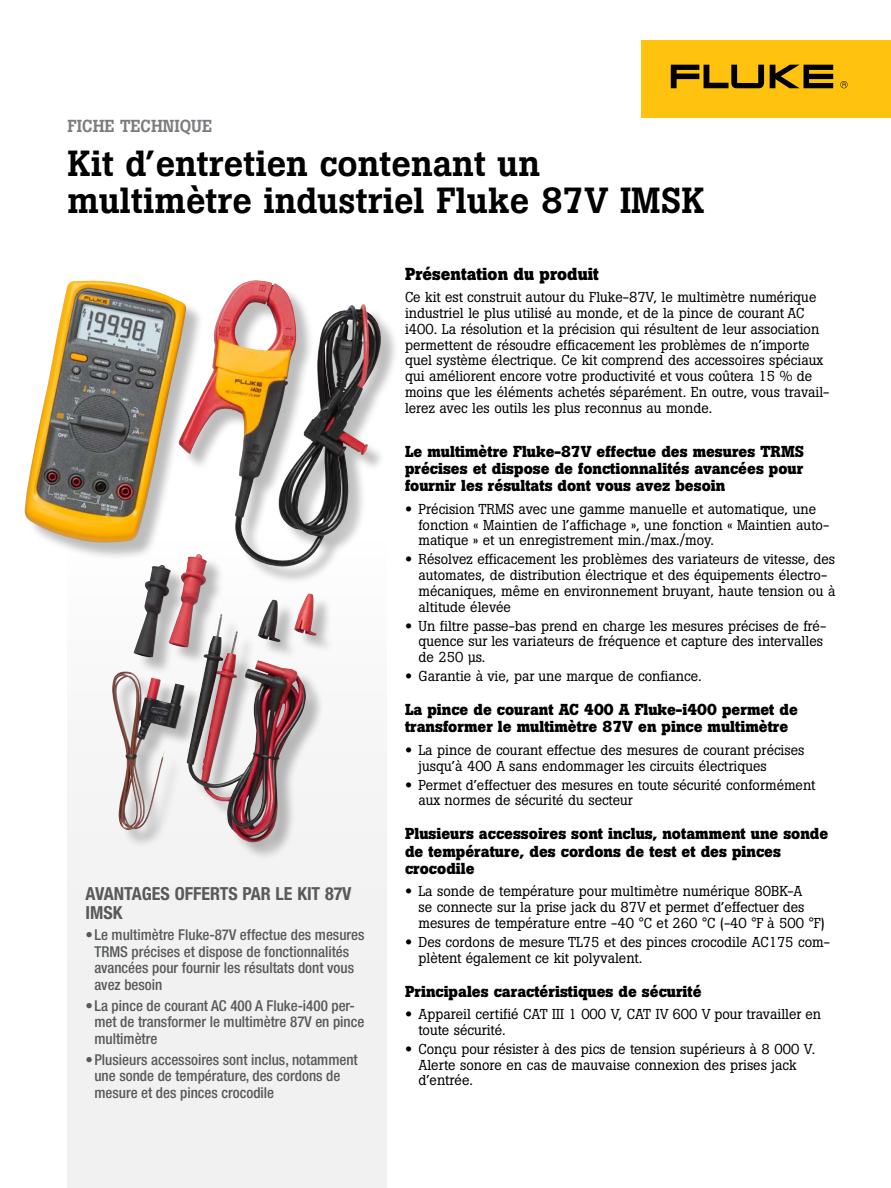
<style>
.page{position:relative;width:891px;height:1188px;background:#fff}
.page>*{position:absolute;margin:0;border:0;box-sizing:border-box;transform-origin:0 0}
.t1{font:500 36px/37.5px "Boton Pro";color:#000}
.t2{font:700 condensed 18px/19.5px "Helvetica Neue LT Pro";color:#58595b}
.t3{font:700 17.25px "Boton Pro";color:#000}
.t4{font:500 17.25px "Boton Pro";color:#7b7c7f}
.t5{font:700 15.75px/17.2px "Boton Pro";color:#000}
.t6{font:500 condensed 15px/16.5px "Helvetica Neue LT Pro";color:#58595b}
.t7{font:14.25px/15.8px "Boton Pro";color:#000}
.s1{font-family:"Helvetica Neue LT Pro";font-weight:700}
</style>
<div class="page">
<div style="left:68px;top:540px;width:319px;height:648px;background:#f1f1f2"></div>
<div style="left:641px;top:40px;width:250px;height:78px;background:#ffc20e"></div>
<svg style="left:770px;top:65px;width:63px;height:23px"></svg>
<svg style="left:671px;top:65px;width:93px;height:23px"></svg>
<svg style="left:840px;top:81px;width:8px;height:7px"></svg>
<div style="left:27px;top:283px;width:373px;height:302px;background:#000;opacity:.26"></div>
<img style="left:178px;top:283px;width:204px;height:285px">
<div style="left:114px;top:557px;width:221px;height:304px;background:#000;opacity:.26"></div>
<img style="left:134px;top:554px;width:183px;height:289px">
<p class="t4" style="left:68px;top:115px;width:146px">FICHE TECHNIQUE</p>
<h1 class="t1" style="left:68px;top:144px;width:639px">Kit d’entretien contenant un multimètre industriel Fluke 87V IMSK</h1>
<p class="t2" style="left:85px;top:884px;width:268px">AVANTAGES OFFERTS PAR LE KIT 87V<br>IMSK</p>
<p class="t6" style="left:94px;top:927px;width:272px;text-indent:-9px">•Le multimètre Fluke-87V effectue des mesures TRMS précises et dispose de fonctionnalités avancées pour fournir les résultats dont vous avez besoin</p>
<p class="t6" style="left:94px;top:997px;width:272px;text-indent:-9px">•La pince de courant AC 400 A Fluke-i400 per&shy;met de transformer le multimètre 87V en pince multimètre</p>
<p class="t6" style="left:94px;top:1051px;width:265px;text-indent:-9px">•Plusieurs accessoires sont inclus, notamment une sonde de température, des cordons de mesure et des pinces crocodile</p>
<p class="t3" style="left:405px;top:262px;width:195px">Présentation du produit</p>
<p class="t7" style="left:405px;top:290px;width:426px">Ce kit est construit autour du Fluke-87V, le multimètre numérique industriel le plus utilisé au monde, et de la pince de courant AC i400. La résolution et la précision qui résultent de leur association permettent de résoudre efficacement les problèmes de n’importe quel système électrique. Ce kit comprend des accessoires spéciaux qui améliorent encore votre productivité et vous coûtera 15 % de moins que les éléments achetés séparément. En outre, vous travail&shy;lerez avec les outils les plus reconnus au monde.</p>
<p class="t5" style="left:405px;top:443px;width:401px;text-align:justify">Le multimètre Fluke-87V effectue des mesures TRMS précises et dispose de fonctionnalités avancées pour fournir les résultats dont vous avez besoin</p>
<p class="t7" style="left:418px;top:501px;width:412px;text-indent:-13px"><span class="s1">•</span> Précision TRMS avec une gamme manuelle et automatique, une fonction « Maintien de l’affichage », une fonction « Maintien auto&shy;matique » et un enregistrement min./max./moy.</p>
<p class="t7" style="left:418px;top:552px;width:418px;text-indent:-13px"><span class="s1">•</span> Résolvez efficacement les problèmes des variateurs de vitesse, des automates, de distribution électrique et des équipements électro&shy;mécaniques, même en environnement bruyant, haute tension ou à altitude élevée</p>
<p class="t7" style="left:418px;top:618px;width:409px;text-indent:-13px"><span class="s1">•</span> Un filtre passe-bas prend en charge les mesures précises de fré&shy;quence sur les variateurs de fréquence et capture des intervalles de 250 µs.</p>
<p class="t7" style="left:405px;top:668px;width:298px"><span class="s1">•</span> Garantie à vie, par une marque de confiance.</p>
<p class="t5" style="left:405px;top:701px;width:394px">La pince de courant AC 400 A Fluke-i400 permet de transformer le multimètre 87V en pince multimètre</p>
<p class="t7" style="left:418px;top:742px;width:387px;text-indent:-13px"><span class="s1">•</span> La pince de courant effectue des mesures de courant précises jusqu’à 400 A sans endommager les circuits électriques</p>
<p class="t7" style="left:418px;top:777px;width:399px;text-indent:-13px"><span class="s1">•</span> Permet d’effectuer des mesures en toute sécurité conformément aux normes de sécurité du secteur</p>
<p class="t5" style="left:405px;top:825px;width:425px">Plusieurs accessoires sont inclus, notamment une sonde de température, des cordons de test et des pinces crocodile</p>
<p class="t7" style="left:418px;top:883px;width:408px;text-indent:-13px"><span class="s1">•</span> La sonde de température pour multimètre numérique 80BK-A<br>se connecte sur la prise jack du 87V et permet d’effectuer des mesures de température entre -40 °C et 260 °C (-40 °F à 500 °F)</p>
<p class="t7" style="left:418px;top:934px;width:413px;text-indent:-13px"><span class="s1">•</span> Des cordons de mesure TL75 et des pinces crocodile AC175 com&shy;plètent également ce kit polyvalent.</p>
<p class="t5" style="left:405px;top:982px;width:298px">Principales caractéristiques de sécurité</p>
<p class="t7" style="left:418px;top:1006px;width:404px;text-indent:-13px"><span class="s1">•</span> Appareil certifié CAT III 1 000 V, CAT IV 600 V pour travailler en toute sécurité.</p>
<p class="t7" style="left:418px;top:1041px;width:398px;text-indent:-13px"><span class="s1">•</span> Conçu pour résister à des pics de tension supérieurs à 8 000 V.<br>Alerte sonore en cas de mauvaise connexion des prises jack d’entrée.</p>
</div>
